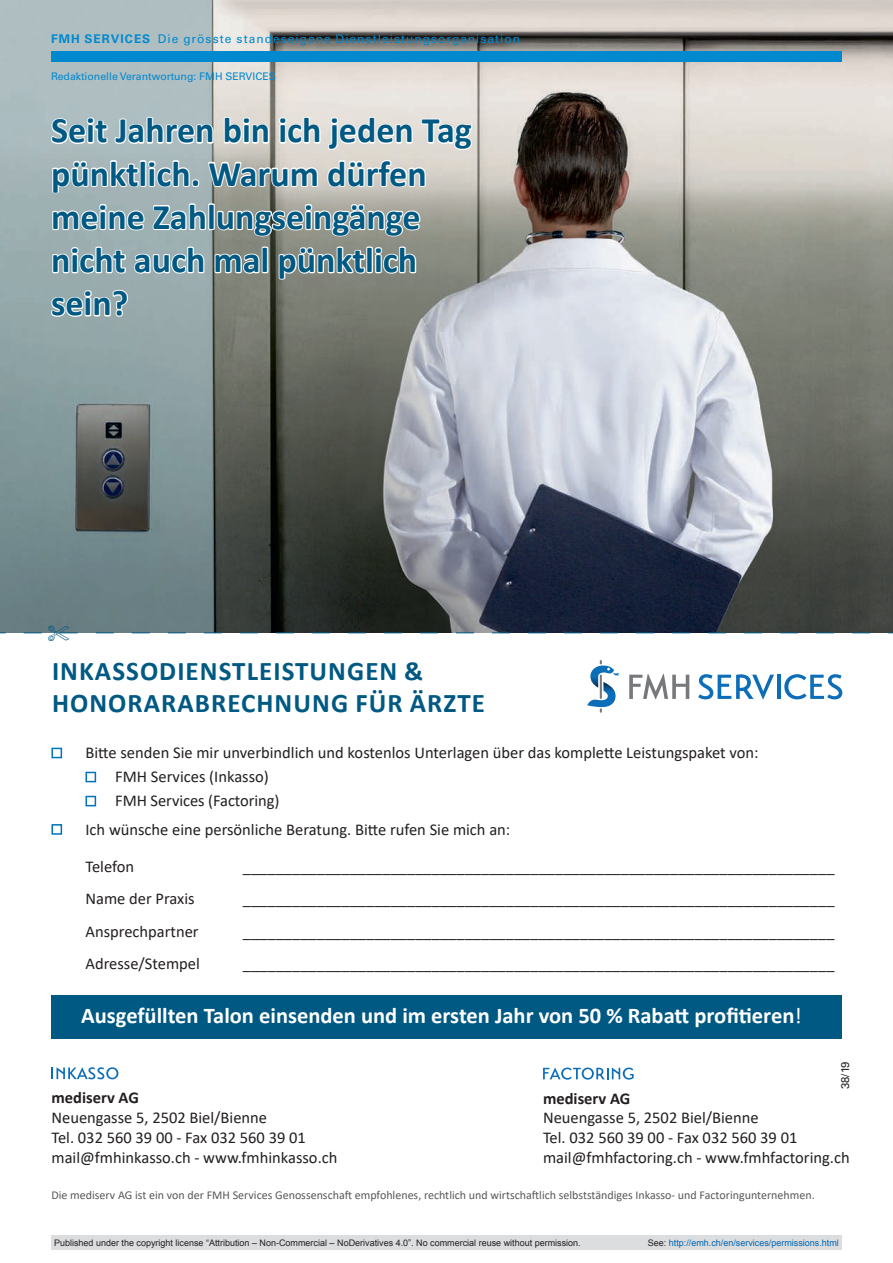
<style>
.page{position:relative;width:893px;height:1263px;background:#fff}
.page>*{position:absolute;margin:0;border:0;box-sizing:border-box;transform-origin:0 0}
.t1{font:700 36px/43.2px "Calibri";color:#005983}
.t2{font:700 27px/32.4px "Calibri";letter-spacing:.04em;color:#005983}
.t3{font:700 22.5px "Calibri";color:#fff}
.t4{font:16.5px/19.8px "Calibri";color:#231f20}
.t5{font:700 16.5px "Calibri";color:#231f20}
.t6{font:12px "Calibri";color:#57585a}
.t7{font:12px "Univers LT Std";letter-spacing:.08em;color:#0089cf}
.t8{font:11.25px "Univers LT Std";color:#231f20}
.t9{font:10.5px "Univers LT Std";color:#0089cf}
.t10{font:9px "Arial";color:#231f20}
.t11{font:9px "Arial";color:#0166b3}
.s1{font-weight:700}
.s2{font-weight:400}
.s3{color:#231f20}
</style>
<div class="page">
<img style="left:0;top:0;width:893px;height:625px">
<svg style="left:543px;top:1067px;width:91px;height:12px"></svg>
<svg style="left:49px;top:115px;width:425px;height:123px"></svg>
<svg style="left:51px;top:245px;width:155px;height:30px"></svg>
<svg style="left:213px;top:245px;width:57px;height:30px"></svg>
<svg style="left:277px;top:245px;width:141px;height:36px"></svg>
<svg style="left:50px;top:288px;width:80px;height:139px;background:#96a7a8"></svg>
<svg style="left:698px;top:674px;width:76px;height:25px"></svg>
<hr style="left:777px;top:675px;width:3px;height:24px;background:#0c6eb8">
<svg style="left:784px;top:674px;width:58px;height:25px"></svg>
<svg style="left:629px;top:674px;width:60px;height:25px"></svg>
<svg style="left:587px;top:660px;width:32px;height:53px"></svg>
<div style="left:51px;top:748px;width:11px;height:10px;border:2px solid #0073bc"></div>
<div style="left:86px;top:772px;width:10px;height:10px;border:2px solid #0073bc"></div>
<div style="left:86px;top:796px;width:10px;height:10px;border:2px solid #0073bc"></div>
<div style="left:51px;top:824px;width:11px;height:11px;border:2px solid #0073bc"></div>
<svg style="left:51px;top:1067px;width:67px;height:12px"></svg>
<div style="left:51px;top:995px;width:791px;height:44px;background:#005983"></div>
<div style="left:51px;top:51px;width:791px;height:11px;background:#0089cf"></div>
<div style="left:51px;top:1235px;width:791px;height:15px;background:#dcdddf"></div>
<svg style="left:0;top:625px;width:893px;height:9px;background:#48555d"></svg>
<p class="t7" style="left:51px;top:31px;width:470px"><span class="s1">FMH SERVICES</span> Die grösste standeseigene Dienstleistungsorganisation</p>
<p class="t9" style="left:51px;top:70px;width:226px">Redaktionelle Verantwortung: FMH SERVICES</p>
<h1 class="t1" style="left:51px;top:108px;width:422px">Seit Jahren bin ich jeden Tag pünktlich. Warum dürfen meine Zahlungseingänge nicht auch mal pünktlich sein?</h1>
<h2 class="t2" style="left:52px;top:654px;width:435px">INKASSODIENSTLEISTUNGEN &amp;<br>HONORARABRECHNUNG FÜR ÄRZTE</h2>
<p class="t4" style="left:115px;top:740px;width:645px;line-height:24px;text-indent:-30px">Bitte senden Sie mir unverbindlich und kostenlos Unterlagen über das komplette Leistungspaket von:<br>FMH Services (Inkasso)<br>FMH Services (Factoring)</p>
<p class="t4" style="left:85px;top:819px;width:426px">Ich wünsche eine persönliche Beratung. Bitte rufen Sie mich an:</p>
<p class="t4" style="left:86px;top:856px;width:50px">Telefon</p>
<p class="t4" style="left:243px;top:856px;width:593px">________________________________________________________________________</p>
<p class="t4" style="left:86px;top:888px;width:111px">Name der Praxis</p>
<p class="t4" style="left:243px;top:888px;width:593px">________________________________________________________________________</p>
<p class="t4" style="left:86px;top:921px;width:115px">Ansprechpartner</p>
<p class="t4" style="left:243px;top:921px;width:593px">________________________________________________________________________</p>
<p class="t4" style="left:86px;top:953px;width:116px">Adresse/Stempel</p>
<p class="t4" style="left:243px;top:953px;width:593px">________________________________________________________________________</p>
<h3 class="t3" style="left:81px;top:1000px;width:722px">Ausgefüllten Talon einsenden und im ersten Jahr von 50 % Rabatt profitieren<span class="s2">!</span></h3>
<p class="t8" style="left:838px;top:1089px;width:29px;rotate:-90deg">38/19</p>
<p class="t5" style="left:51px;top:1086px;width:89px">mediserv AG</p>
<p class="t4" style="left:51px;top:1107px;width:287px">Neuengasse 5, 2502 Biel/Bienne<br>Tel. 032 560 39 00 - Fax 032 560 39 01 mail@fmhinkasso.ch - www.fmhinkasso.ch</p>
<p class="t6" style="left:51px;top:1187px;width:765px">Die mediserv AG ist ein von der FMH Services Genossenschaft empfohlenes, rechtlich und wirtschaftlich selbstständiges Inkasso- und Factoringunternehmen.</p>
<p class="t5" style="left:543px;top:1086px;width:89px">mediserv AG</p>
<p class="t4" style="left:543px;top:1108px;width:308px">Neuengasse 5, 2502 Biel/Bienne<br>Tel. 032 560 39 00 - Fax 032 560 39 01 mail@fmhfactoring.ch - www.fmhfactoring.ch</p>
<p class="t10" style="left:54px;top:1237px;width:528px">Published under the copyright license “Attribution – Non-Commercial – NoDerivatives 4.0”. No commercial reuse without permission.</p>
<p class="t11" style="left:648px;top:1237px;width:193px"><span class="s3">See:</span> http://emh.ch/en/services/permissions.html</p>
</div>
